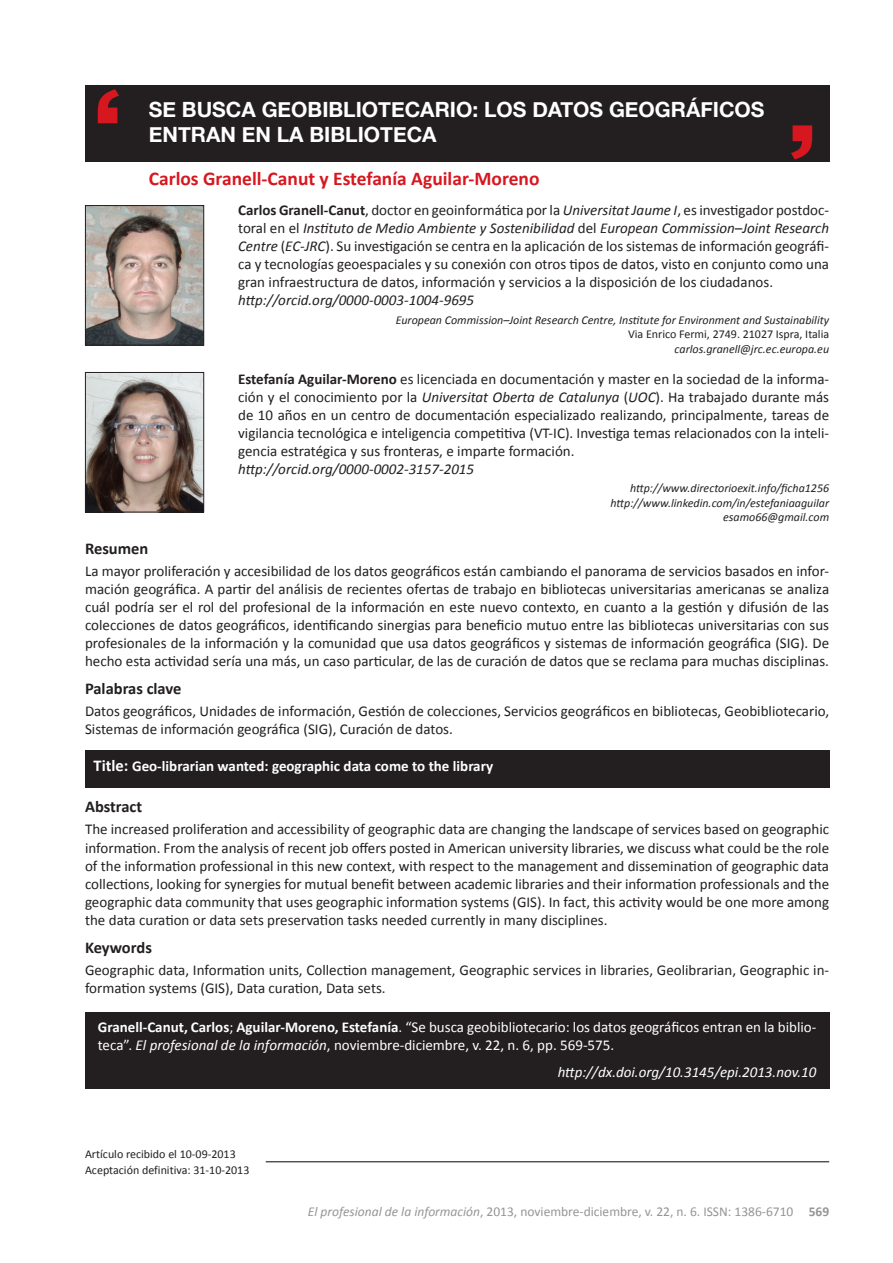
<style>
.page{position:relative;width:893px;height:1263px;background:#fff}
.page>*{position:absolute;margin:0;border:0;box-sizing:border-box;transform-origin:0 0}
.t1{font:700 21px/24.8px "Helvetica Neue";color:#fff}
.t2{font:700 19.5px "Calibri";color:#d7171f}
.t3{font:700 16.5px "Calibri";color:#231f20}
.t4{font:15px/18px "Calibri";color:#231f20;text-align:justify}
.t5{font:15px/18px "Calibri";color:#fff}
.t6{font:italic 15px "Calibri";color:#231f20}
.t7{font:700 15px "Calibri";color:#fff}
.t8{font:italic 15px "Calibri";color:#fff}
.t9{font:13.5px "Calibri";color:#939598}
.t10{font:italic 12px/14.4px "Calibri";color:#231f20;text-align:right}
.t11{font:12px/15.6px "Calibri";color:#231f20}
.s1{font-weight:700}
.s2{font-style:italic}
.s3{font-size:16.5px}
</style>
<div class="page">
<div style="left:85px;top:1012px;width:744px;height:77px;background:#231f20"></div>
<div style="left:85px;top:750px;width:744px;height:38px;background:#231f20"></div>
<div style="left:85px;top:85px;width:744px;height:77px;background:#231f20"></div>
<svg style="left:791px;top:125px;width:21px;height:34px"></svg>
<svg style="left:98px;top:89px;width:21px;height:34px"></svg>
<hr style="left:266px;top:1161px;width:563px;height:1px;background:#231f20">
<img style="left:87px;top:207px;width:115px;height:136px">
<div style="left:85px;top:205px;width:119px;height:140px;border:1px solid #231f20"></div>
<img style="left:87px;top:374px;width:115px;height:136px">
<div style="left:85px;top:372px;width:119px;height:140px;border:1px solid #231f20"></div>
<h1 class="t1" style="left:149px;top:98px;width:616px">SE BUSCA GEOBIBLIOTECARIO: LOS DATOS GEOGRÁFICOS<br>ENTRAN EN LA BIBLIOTECA</h1>
<h2 class="t2" style="left:149px;top:166px;width:392px">Carlos Granell-Canut y Estefanía Aguilar-Moreno</h2>
<p class="t4" style="left:238px;top:201px;width:593px"><span class="s1">Carlos Granell-Canut</span>, doctor en geoinformática por la <span class="s2">Universitat Jaume I</span>, es investigador postdoc&shy;toral en el <span class="s2">Instituto de Medio Ambiente y Sostenibilidad</span> del <span class="s2">European Commission–Joint Research Centre</span> (<span class="s2">EC-JRC</span>). Su investigación se centra en la aplicación de los sistemas de información geográfi&shy;ca y tecnologías geoespaciales y su conexión con otros tipos de datos, visto en conjunto como una gran infraestructura de datos, información y servicios a la disposición de los ciudadanos.</p>
<p class="t6" style="left:238px;top:290px;width:237px">http://orcid.org/0000-0003-1004-9695</p>
<p class="t10" style="left:396px;top:312px;width:435px">European Commission–Joint Research Centre, Institute for Environment and Sustainability</p>
<p class="t11" style="left:628px;top:327px;width:203px">Via Enrico Fermi, 2749. 21027 Ispra, Italia</p>
<p class="t10" style="left:675px;top:341px;width:156px">carlos.granell@jrc.ec.europa.eu</p>
<p class="t4" style="left:238px;top:370px;width:592px"><span class="s1">Estefanía Aguilar-Moreno</span> es licenciada en documentación y master en la sociedad de la informa&shy;ción y el conocimiento por la <span class="s2">Universitat Oberta de Catalunya</span> (<span class="s2">UOC</span>). Ha trabajado durante más de 10 años en un centro de documentación especializado realizando, principalmente, tareas de vigilancia tecnológica e inteligencia competitiva (VT-IC). Investiga temas relacionados con la inteli&shy;gencia estratégica y sus fronteras, e imparte formación.</p>
<p class="t6" style="left:238px;top:458px;width:237px">http://orcid.org/0000-0002-3157-2015</p>
<p class="t10" style="left:610px;top:480px;width:220px">http://www.directorioexit.info/ficha1256 http://www.linkedin.com/in/estefaniaaguilar esamo66@gmail.com</p>
<p class="t3" style="left:85px;top:537px;width:65px">Resumen</p>
<p class="t4" style="left:85px;top:562px;width:746px">La mayor proliferación y accesibilidad de los datos geográficos están cambiando el panorama de servicios basados en infor&shy;mación geográfica. A partir del análisis de recientes ofertas de trabajo en bibliotecas universitarias americanas se analiza cuál podría ser el rol del profesional de la información en este nuevo contexto, en cuanto a la gestión y difusión de las colecciones de datos geográficos, identificando sinergias para beneficio mutuo entre las bibliotecas universitarias con sus profesionales de la información y la comunidad que usa datos geográficos y sistemas de información geográfica (SIG). De hecho esta actividad sería una más, un caso particular, de las de curación de datos que se reclama para muchas disciplinas.</p>
<p class="t3" style="left:85px;top:678px;width:98px">Palabras clave</p>
<p class="t4" style="left:85px;top:702px;width:746px">Datos geográficos, Unidades de información, Gestión de colecciones, Servicios geográficos en bibliotecas, Geobibliotecario,<br>Sistemas de información geográfica (SIG), Curación de datos.</p>
<p class="t7" style="left:94px;top:757px;width:401px"><span class="s3">Title:</span> Geo-librarian wanted: geographic data come to the library</p>
<p class="t3" style="left:85px;top:796px;width:59px">Abstract</p>
<p class="t4" style="left:85px;top:820px;width:746px">The increased proliferation and accessibility of geographic data are changing the landscape of services based on geographic information. From the analysis of recent job offers posted in American university libraries, we discuss what could be the role of the information professional in this new context, with respect to the management and dissemination of geographic data collections, looking for synergies for mutual benefit between academic libraries and their information professionals and the geographic data community that uses geographic information systems (GIS). In fact, this activity would be one more among the data curation or data sets preservation tasks needed currently in many disciplines.</p>
<p class="t3" style="left:85px;top:937px;width:68px">Keywords</p>
<p class="t4" style="left:85px;top:961px;width:746px">Geographic data, Information units, Collection management, Geographic services in libraries, Geolibrarian, Geographic in&shy;formation systems (GIS), Data curation, Data sets.</p>
<p class="t5" style="left:98px;top:1018px;width:720px"><span class="s1">Granell-Canut, Carlos</span>; <span class="s1">Aguilar-Moreno, Estefanía</span>. “Se busca geobibliotecario: los datos geográficos entran en la biblio&shy;teca”. <span class="s2">El profesional de la información</span>, noviembre-diciembre, v. 22, n. 6, pp. 569-575.</p>
<p class="t8" style="left:558px;top:1061px;width:260px">http://dx.doi.org/10.3145/epi.2013.nov.10</p>
<p class="t11" style="left:85px;top:1146px;width:166px">Artículo recibido el 10-09-2013<br>Aceptación definitiva: 31-10-2013</p>
<p class="t9" style="left:308px;top:1203px;width:523px"><span class="s2">El profesional de la información</span>, 2013, noviembre-diciembre, v. 22, n. 6. ISSN: 1386-6710 <span class="s1">569</span></p>
</div>
